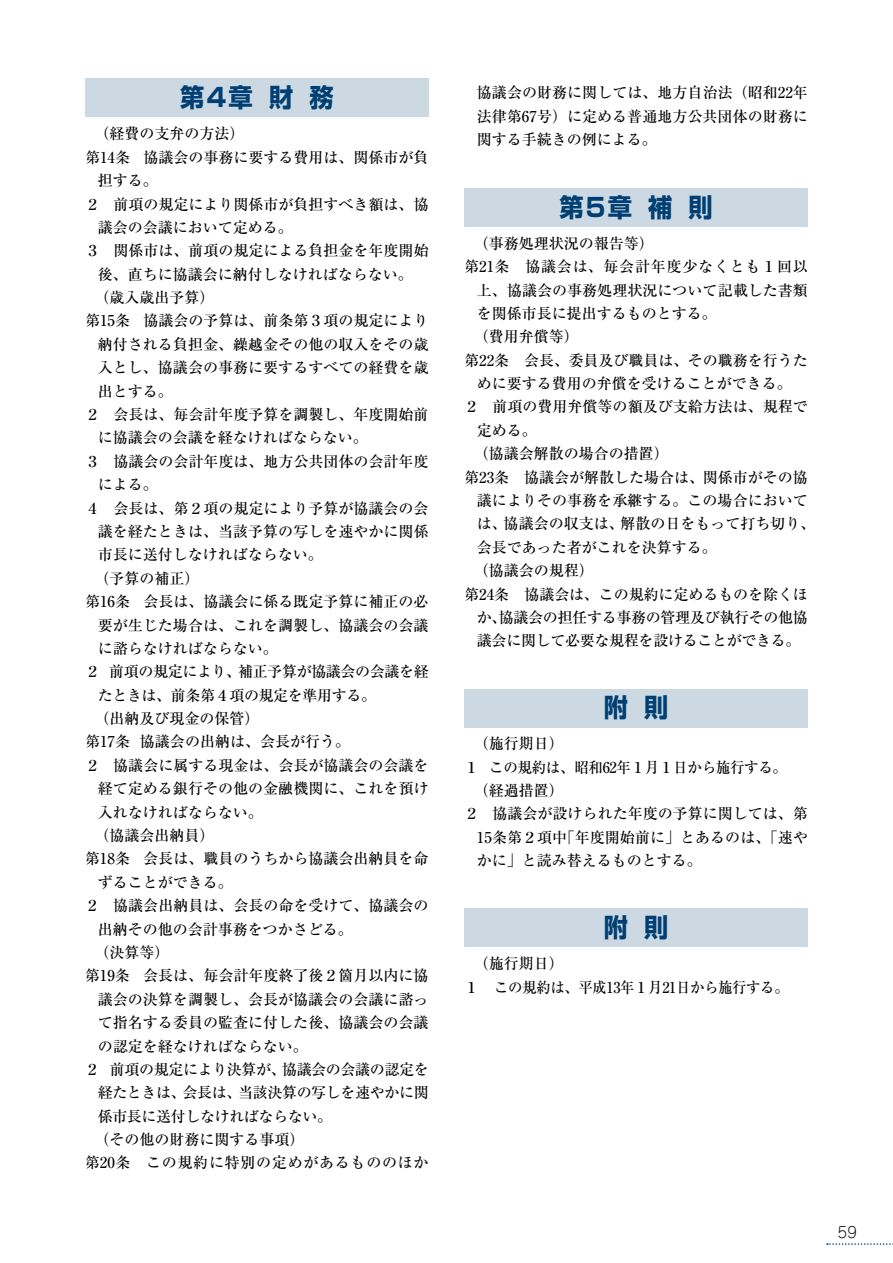
<style>
.page{position:relative;width:893px;height:1263px;background:#fff}
.page>*{position:absolute;margin:0;border:0;box-sizing:border-box;transform-origin:0 0}
.t1{font:700 25.5px "Shin Go Pr 5";color:#003f73;scale:.95 1}
.t2{font:500 15px/23.4px "Ryumin Pr 5";color:#000;text-align:justify}
.t3{font:500 15px/23.4px "Ryumin Pr 5";letter-spacing:-.025em;color:#000}
.t4{font:500 15px "Ryumin Pr 5";letter-spacing:.05em;color:#000}
.t5{font:500 15px "Ryumin Pr 5";letter-spacing:-.02em;color:#000}
.t6{font:300 15px "Jun 101 Pro";color:#000}
</style>
<div class="page">
<svg style="left:827px;top:1243px;width:66px;height:2px"></svg>
<div style="left:85px;top:79px;width:343px;height:38px;background:#ccd9e3"></div>
<div style="left:465px;top:189px;width:343px;height:38px;background:#ccd9e3"></div>
<div style="left:465px;top:689px;width:343px;height:38px;background:#ccd9e3"></div>
<div style="left:465px;top:908px;width:343px;height:38px;background:#ccd9e3"></div>
<h1 class="t1" style="left:180px;top:78px;width:163px">第４章 財 務</h1>
<p class="t2" style="left:95px;top:121px;width:151px">（経費の支弁の方法）</p>
<p class="t2" style="left:85px;top:144px;width:345px">第14条 協議会の事務に要する費用は、関係市が負</p>
<p class="t2" style="left:98px;top:168px;width:61px">担する。</p>
<p class="t2" style="left:85px;top:191px;width:345px">２ 前項の規定により関係市が負担すべき額は、協</p>
<p class="t2" style="left:98px;top:215px;width:196px">議会の会議において定める。</p>
<p class="t2" style="left:85px;top:238px;width:345px">３ 関係市は、前項の規定による負担金を年度開始</p>
<p class="t2" style="left:98px;top:261px;width:316px">後、直ちに協議会に納付しなければならない。</p>
<p class="t2" style="left:95px;top:285px;width:121px">（歳入歳出予算）</p>
<p class="t2" style="left:85px;top:308px;width:345px">第15条 協議会の予算は、前条第３項の規定により</p>
<p class="t2" style="left:98px;top:331px;width:332px">納付される負担金、繰越金その他の収入をその歳</p>
<p class="t2" style="left:98px;top:355px;width:332px">入とし、協議会の事務に要するすべての経費を歳</p>
<p class="t2" style="left:98px;top:378px;width:76px">出とする。</p>
<p class="t2" style="left:85px;top:402px;width:345px">２ 会長は、毎会計年度予算を調製し、年度開始前</p>
<p class="t2" style="left:98px;top:425px;width:271px">に協議会の会議を経なければならない。</p>
<p class="t2" style="left:85px;top:448px;width:345px">３ 協議会の会計年度は、地方公共団体の会計年度</p>
<p class="t2" style="left:98px;top:472px;width:61px">による。</p>
<p class="t2" style="left:85px;top:495px;width:345px">４ 会長は、第２項の規定により予算が協議会の会</p>
<p class="t2" style="left:98px;top:519px;width:332px">議を経たときは、当該予算の写しを速やかに関係</p>
<p class="t2" style="left:98px;top:542px;width:226px">市長に送付しなければならない。</p>
<p class="t2" style="left:95px;top:565px;width:107px">（予算の補正）</p>
<p class="t2" style="left:85px;top:589px;width:345px">第16条 会長は、協議会に係る既定予算に補正の必</p>
<p class="t2" style="left:98px;top:612px;width:332px">要が生じた場合は、これを調製し、協議会の会議</p>
<p class="t2" style="left:98px;top:635px;width:182px">に諮らなければならない。</p>
<p class="t3" style="left:85px;top:659px;width:345px">２ 前項の規定により、補正予算が協議会の会議を経</p>
<p class="t3" style="left:98px;top:682px;width:280px">たときは、前条第４項の規定を準用する。</p>
<p class="t2" style="left:95px;top:706px;width:166px">（出納及び現金の保管）</p>
<p class="t2" style="left:85px;top:729px;width:266px">第17条 協議会の出納は、会長が行う。</p>
<p class="t2" style="left:85px;top:752px;width:345px">２ 協議会に属する現金は、会長が協議会の会議を</p>
<p class="t2" style="left:98px;top:776px;width:332px">経て定める銀行その他の金融機関に、これを預け</p>
<p class="t2" style="left:98px;top:799px;width:166px">入れなければならない。</p>
<p class="t2" style="left:94px;top:823px;width:121px">（協議会出納員）</p>
<p class="t2" style="left:85px;top:846px;width:345px">第18条 会長は、職員のうちから協議会出納員を命</p>
<p class="t2" style="left:98px;top:869px;width:136px">ずることができる。</p>
<p class="t2" style="left:85px;top:893px;width:345px">２ 協議会出納員は、会長の命を受けて、協議会の</p>
<p class="t2" style="left:98px;top:916px;width:256px">出納その他の会計事務をつかさどる。</p>
<p class="t2" style="left:94px;top:939px;width:77px">（決算等）</p>
<p class="t2" style="left:85px;top:963px;width:345px">第19条 会長は、毎会計年度終了後２箇月以内に協</p>
<p class="t2" style="left:98px;top:986px;width:332px">議会の決算を調製し、会長が協議会の会議に諮っ</p>
<p class="t2" style="left:98px;top:1010px;width:332px">て指名する委員の監査に付した後、協議会の会議</p>
<p class="t2" style="left:98px;top:1033px;width:212px">の認定を経なければならない。</p>
<p class="t3" style="left:85px;top:1056px;width:345px">２ 前項の規定により決算が、協議会の会議の認定を</p>
<p class="t3" style="left:98px;top:1080px;width:332px">経たときは、会長は、当該決算の写しを速やかに関</p>
<p class="t3" style="left:98px;top:1103px;width:236px">係市長に送付しなければならない。</p>
<p class="t2" style="left:94px;top:1127px;width:211px">（その他の財務に関する事項）</p>
<p class="t4" style="left:85px;top:1151px;width:345px">第20条　この規約に特別の定めがあるもののほか</p>
<p class="t2" style="left:477px;top:80px;width:332px">協議会の財務に関しては、地方自治法（昭和22年法律第67号）に定める普通地方公共団体の財務に関する手続きの例による。</p>
<h1 class="t1" style="left:559px;top:187px;width:163px">第５章 補 則</h1>
<p class="t2" style="left:474px;top:230px;width:181px">（事務処理状況の報告等）</p>
<p class="t4" style="left:464px;top:255px;width:345px">第21条　協議会は、毎会計年度少なくとも１回以</p>
<p class="t2" style="left:477px;top:277px;width:332px">上、協議会の事務処理状況について記載した書類</p>
<p class="t2" style="left:477px;top:300px;width:241px">を関係市長に提出するものとする。</p>
<p class="t2" style="left:474px;top:324px;width:106px">（費用弁償等）</p>
<p class="t2" style="left:464px;top:347px;width:345px">第22条　会長、委員及び職員は、その職務を行うた</p>
<p class="t2" style="left:477px;top:371px;width:316px">めに要する費用の弁償を受けることができる。</p>
<p class="t2" style="left:464px;top:394px;width:345px">２ 前項の費用弁償等の額及び支給方法は、規程で</p>
<p class="t2" style="left:477px;top:417px;width:61px">定める。</p>
<p class="t2" style="left:474px;top:441px;width:196px">（協議会解散の場合の措置）</p>
<p class="t2" style="left:464px;top:464px;width:345px">第23条　協議会が解散した場合は、関係市がその協</p>
<p class="t2" style="left:477px;top:488px;width:332px">議によりその事務を承継する。この場合において</p>
<p class="t2" style="left:477px;top:511px;width:340px">は、協議会の収支は、解散の日をもって打ち切り、</p>
<p class="t2" style="left:477px;top:534px;width:241px">会長であった者がこれを決算する。</p>
<p class="t2" style="left:474px;top:558px;width:121px">（協議会の規程）</p>
<p class="t2" style="left:464px;top:581px;width:345px">第24条　協議会は、この規約に定めるものを除くほ</p>
<p class="t5" style="left:477px;top:605px;width:332px">か、協議会の担任する事務の管理及び執行その他協</p>
<p class="t5" style="left:477px;top:629px;width:325px">議会に関して必要な規程を設けることができる。</p>
<h1 class="t1" style="left:604px;top:687px;width:69px">附 則</h1>
<p class="t2" style="left:474px;top:731px;width:91px">（施行期日）</p>
<p class="t3" style="left:464px;top:754px;width:324px">１ この規約は、昭和62年１月１日から施行する。</p>
<p class="t2" style="left:474px;top:778px;width:91px">（経過措置）</p>
<p class="t2" style="left:464px;top:801px;width:345px">２ 協議会が設けられた年度の予算に関しては、第</p>
<p class="t2" style="left:477px;top:824px;width:333px">15条第２項中「年度開始前に」とあるのは、「速や</p>
<p class="t2" style="left:477px;top:848px;width:226px">かに」と読み替えるものとする。</p>
<h1 class="t1" style="left:604px;top:907px;width:69px">附 則</h1>
<p class="t3" style="left:464px;top:951px;width:326px;text-indent:10px">（施行期日）<br>１　この規約は、平成13年１月21日から施行する。</p>
<p class="t6" style="left:838px;top:1221px;width:21px">59</p>
</div>
